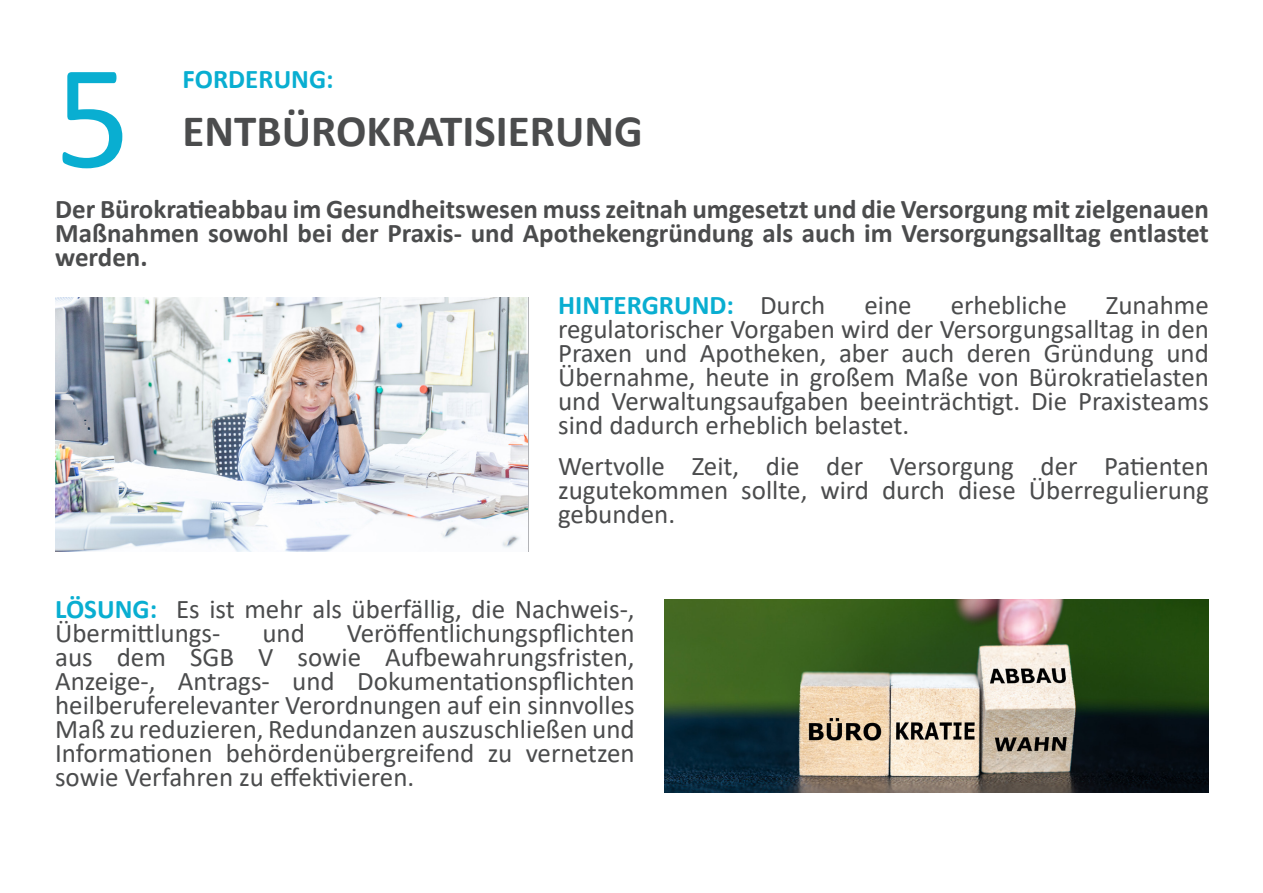
<style>
.page{position:relative;width:1263px;height:893px;background:#fff}
.page>*{position:absolute;margin:0;border:0;box-sizing:border-box;transform-origin:0 0}
.t1{font:150px "Calibri";color:#09aed1}
._45pt_Reg_Lea_50{font:700 45px "Calibri";color:#4b4c4d}
._12pt_Reg_Lea_16{font:27px/24px "Calibri";color:#4b4c4d;text-align:justify}
._12pt_Reg_Lea_16-2{font:700 27px/24px "Calibri";color:#4b4c4d;text-align:justify}
._12pt_Reg_Lea_16-3{font:700 27px "Calibri";color:#09aed1}
._45pt_Reg_Lea_50-2{font:700 27px "Calibri";color:#09aed1}
.s1{font-weight:400;color:#4b4c4d}
.s2{font-weight:700;color:#09aed1}
</style>
<div class="page">
<img style="left:55px;top:298px;width:472px;height:254px">
<img style="left:664px;top:600px;width:545px;height:192px">
<p class="t1" style="left:55px;top:13px;width:78px">5</p>
<p class="_45pt_Reg_Lea_50-2" style="left:183px;top:60px;width:153px">FORDERUNG:</p>
<p class="_45pt_Reg_Lea_50" style="left:183px;top:99px;width:462px">ENTBÜROKRATISIERUNG</p>
<p class="_12pt_Reg_Lea_16-2" style="left:55px;top:197px;width:1155px">Der Bürokratieabbau im Gesundheitswesen muss zeitnah umgesetzt und die Versorgung mit zielgenauen Maßnahmen sowohl bei der Praxis- und Apothekengründung als auch im Versorgungsalltag entlastet werden.</p>
<p class="_12pt_Reg_Lea_16-3" style="left:558px;top:286px;width:269px">HINTERGRUND: <span class="s1">Durch</span></p>
<p class="_12pt_Reg_Lea_16" style="left:864px;top:293px;width:49px">eine</p>
<p class="_12pt_Reg_Lea_16" style="left:951px;top:293px;width:118px">erhebliche</p>
<p class="_12pt_Reg_Lea_16" style="left:558px;top:293px;width:652px;text-indent:548px">Zunahme regulatorischer Vorgaben wird der Versorgungsalltag in den Praxen und Apotheken, aber auch deren Gründung und Übernahme, heute in großem Maße von Bürokratielasten und Verwaltungsaufgaben beeinträchtigt. Die Praxisteams sind dadurch erheblich belastet.</p>
<p class="_12pt_Reg_Lea_16" style="left:558px;top:454px;width:652px">Wertvolle Zeit, die der Versorgung der Patienten zugutekommen sollte, wird durch diese Überregulierung gebunden.</p>
<p class="_12pt_Reg_Lea_16" style="left:55px;top:596px;width:581px"><span class="s2">LÖSUNG:</span> Es ist mehr als überfällig, die Nachweis-,<br>Übermittlungs-</p>
<p class="_12pt_Reg_Lea_16" style="left:55px;top:620px;width:581px;text-indent:292px">Veröffentlichungspflichten aus dem SGB V sowie Aufbewahrungsfristen, Anzeige-, Antrags- und Dokumentationspflichten heilberuferelevanter Verordnungen auf ein sinnvolles Maß zu reduzieren, Redundanzen auszuschließen und Informationen behördenübergreifend zu vernetzen sowie Verfahren zu effektivieren.</p>
<p class="_12pt_Reg_Lea_16" style="left:262px;top:620px;width:44px">und</p>
</div>
